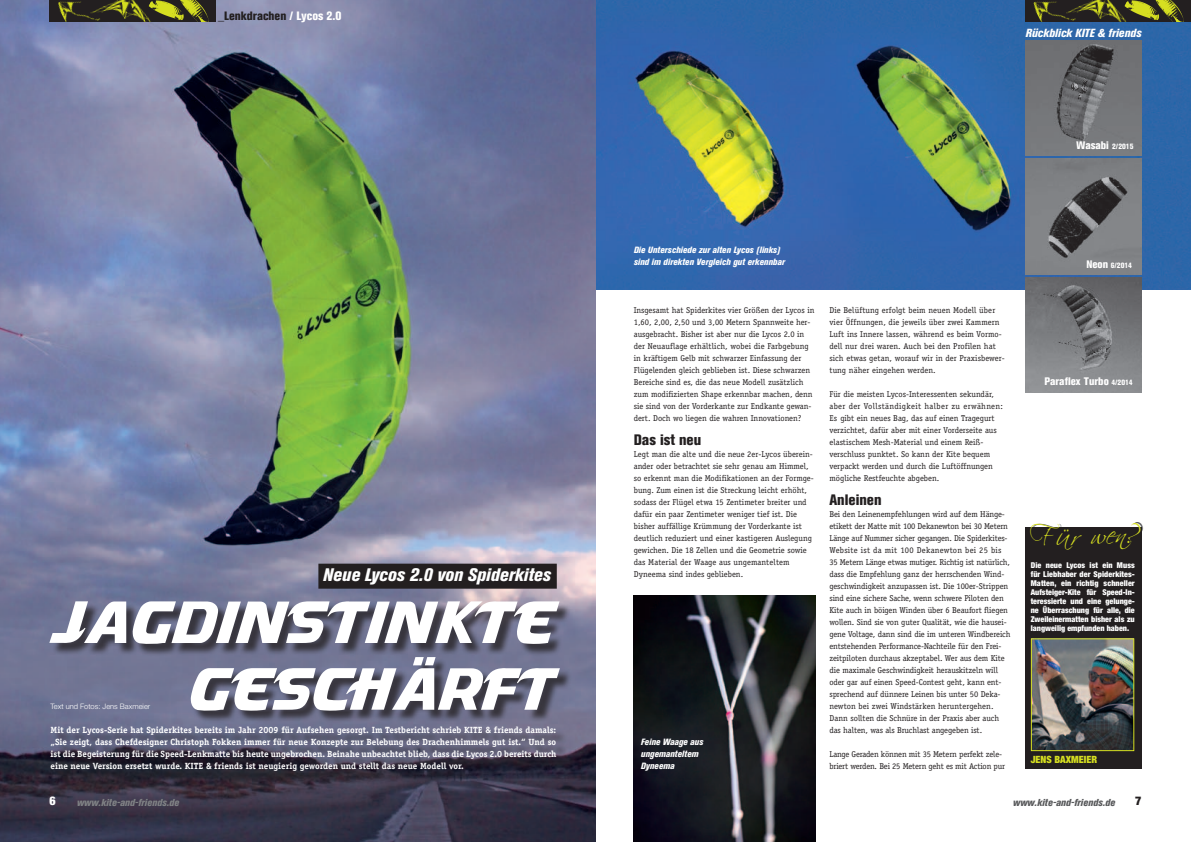
<style>
.page{position:relative;width:1191px;height:842px;background:#fff}
.page>*{position:absolute;margin:0;border:0;box-sizing:border-box;transform-origin:0 0}
.t1{font:28.4px "Scriptina";color:#d6df21}
.Subline{font:italic 800 condensed 18px "Akzidenz Grotesk BE";color:#fff}
.Zwischenheadline{font:800 condensed 15px "Akzidenz Grotesk BE";color:#231f20}
.t2{font:800 condensed 12px "Akzidenz Grotesk BE";color:#231f20}
.t3{font:900 condensed 12px "Helvetica Neue LT Std";color:#231f20}
.t4{font:900 condensed 12px "Helvetica Neue LT Std";color:#fff}
.t5{font:italic 800 condensed 11.7px "Akzidenz Grotesk BE";color:#fff}
.t6{font:800 condensed 10.8px "Akzidenz Grotesk BE";color:#fff}
.t7{font:italic 800 condensed 10px "Akzidenz Grotesk BE";color:#57585a}
.t8{font:italic 800 condensed 10px "Akzidenz Grotesk BE";color:#808285}
.t9{font:900 condensed 10px "Helvetica Neue LT Std";color:#d6df21}
.Vorspann{font:700 9px/12px "Officina Serif";color:#fff;text-align:justify}
.BU{font:italic 800 condensed 9px/12px "Akzidenz Grotesk BE";color:#fff}
.Copy{font:8.5px/12px "Officina Serif";letter-spacing:-.01em;color:#231f20}
.Copy-2{font:8.5px/12px "Officina Serif";letter-spacing:.01em;color:#231f20}
.t10{font:900 condensed 8px/9px "Helvetica Neue LT Std";color:#fff;text-align:justify}
.t11{font:800 condensed 7.6px "Akzidenz Grotesk BE";color:#fff}
.Autor{font:300 7.5px "Helvetica Neue LT Std";color:#fff}
.s1{color:#fff}
.s2{font-size:7.6px}
.s3{font-size:10.8px}
</style>
<div class="page">
<img style="left:595px;top:0;width:596px;height:289px">
<img style="left:0;top:0;width:595px;height:842px">
<div style="left:53px;top:728px;width:515px;height:55px;background:#231f20;opacity:.75"></div>
<div style="left:192px;top:658px;width:380px;height:65px;background:#231f20;opacity:.75"></div>
<svg style="left:191px;top:657px;width:369px;height:54px"></svg>
<div style="left:52px;top:603px;width:519px;height:53px;background:#231f20;opacity:.75"></div>
<svg style="left:49px;top:601px;width:510px;height:43px"></svg>
<div style="left:318px;top:564px;width:239px;height:25px;background:#231f20"></div>
<img style="left:1026px;top:40px;width:115px;height:116px">
<img style="left:1026px;top:159px;width:115px;height:115px">
<img style="left:1026px;top:278px;width:115px;height:115px">
<div style="left:1025px;top:527px;width:116px;height:242px;background:#231f20"></div>
<img style="left:1032px;top:640px;width:100px;height:109px">
<div style="left:1030px;top:638px;width:104px;height:113px;border:1px solid #d6df21"></div>
<div style="left:50px;top:0;width:166px;height:22px;background:#231f20"></div>
<img style="left:58px;top:1px;width:31px;height:21px">
<img style="left:89px;top:0;width:51px;height:21px">
<img style="left:140px;top:0;width:69px;height:22px">
<div style="left:1025px;top:0;width:166px;height:22px;background:#231f20"></div>
<img style="left:1033px;top:1px;width:31px;height:21px">
<img style="left:1064px;top:0;width:51px;height:21px">
<img style="left:1115px;top:0;width:69px;height:22px">
<img style="left:634px;top:595px;width:181px;height:247px">
<p class="t2" style="left:218px;top:9px;width:125px">_Lenkdrachen <span class="s1">/ Lycos 2.0</span></p>
<p class="Autor" style="left:51px;top:702px;width:101px">Text und Fotos: Jens Baxmeier</p>
<p class="Subline" style="left:323px;top:565px;width:229px">Neue Lycos 2.0 von Spiderkites</p>
<p class="Vorspann" style="left:51px;top:724px;width:507px">Mit der Lycos-Serie hat Spiderkites bereits im Jahr 2009 für Aufsehen gesorgt. Im Testbericht schrieb KITE &amp; friends damals: „Sie zeigt, dass Chefdesigner Christoph Fokken immer für neue Konzepte zur Belebung des Drachenhimmels gut ist.“ Und so ist die Begeisterung für die Speed-Lenkmatte bis heute ungebrochen. Beinahe unbeachtet blieb, dass die Lycos 2.0 bereits durch eine neue Version ersetzt wurde. KITE &amp; friends ist neugierig geworden und stellt das neue Modell vor.</p>
<p class="t4" style="left:50px;top:793px;width:8px">6</p>
<p class="t8" style="left:77px;top:796px;width:104px">www.kite-and-friends.de</p>
<p class="t5" style="left:1025px;top:26px;width:117px">Rückblick KITE &amp; friends</p>
<p class="t6" style="left:1076px;top:139px;width:58px">Wasabi <span class="s2">2/2015</span></p>
<p class="BU" style="left:634px;top:244px;width:152px">Die Unterschiede zur alten Lycos (links) sind im direkten Vergleich gut erkennbar</p>
<p class="t11" style="left:1086px;top:261px;width:47px"><span class="s3">Neon</span> 6/2014</p>
<p class="Copy" style="left:634px;top:304px;width:182px">Insgesamt hat Spiderkites vier Größen der Lycos in 1,60, 2,00, 2,50 und 3,00 Metern Spannweite her&shy;ausgebracht. Bisher ist aber nur die Lycos 2.0 in der Neuauflage erhältlich, wobei die Farbgebung in kräftigem Gelb mit schwarzer Einfassung der Flügelenden gleich geblieben ist. Diese schwarzen Bereiche sind es, die das neue Modell zusätzlich zum modifizierten Shape erkennbar machen, denn sie sind von der Vorderkante zur Endkante gewan&shy;dert. Doch wo liegen die wahren Innovationen?</p>
<p class="Zwischenheadline" style="left:634px;top:431px;width:69px">Das ist neu</p>
<p class="Copy" style="left:634px;top:448px;width:181px">Legt man die alte und die neue 2er-Lycos überein&shy;ander oder betrachtet sie sehr genau am Himmel, so erkennt man die Modifikationen an der Formge&shy;bung. Zum einen ist die Streckung leicht erhöht, sodass der Flügel etwa 15 Zentimeter breiter und dafür ein paar Zentimeter weniger tief ist. Die bisher auffällige Krümmung der Vorderkante ist deutlich reduziert und einer kastigeren Auslegung gewichen. Die 18 Zellen und die Geometrie sowie das Material der Waage aus ungemanteltem Dyneema sind indes geblieben.</p>
<p class="BU" style="left:641px;top:736px;width:64px">Feine Waage aus ungemanteltem<br>Dyneema</p>
<p class="Copy-2" style="left:829px;top:304px;width:177px">Die Belüftung erfolgt beim neuen Modell über vier Öffnungen, die jeweils über zwei Kammern Luft ins Innere lassen, während es beim Vormo&shy;dell nur drei waren. Auch bei den Profilen hat sich etwas getan, worauf wir in der Praxisbewer&shy;tung näher eingehen werden.</p>
<p class="Copy" style="left:829px;top:388px;width:175px">Für die meisten Lycos-Interessenten sekundär, aber der Vollständigkeit halber zu erwähnen:<br>Es gibt ein neues Bag, das auf einen Tragegurt verzichtet, dafür aber mit einer Vorderseite aus elastischem Mesh-Material und einem Reiß&shy;verschluss punktet. So kann der Kite bequem verpackt werden und durch die Luftöffnungen mögliche Restfeuchte abgeben.</p>
<p class="Zwischenheadline" style="left:829px;top:491px;width:54px">Anleinen</p>
<p class="Copy" style="left:829px;top:508px;width:183px">Bei den Leinenempfehlungen wird auf dem Hänge&shy;etikett der Matte mit 100 Dekanewton bei 30 Metern Länge auf Nummer sicher gegangen. Die Spiderkites-Website ist da mit 100 Dekanewton bei 25 bis 35 Metern Länge etwas mutiger. Richtig ist natürlich, dass die Empfehlung ganz der herrschenden Wind&shy;geschwindigkeit anzupassen ist. Die 100er-Strippen sind eine sichere Sache, wenn schwere Piloten den Kite auch in böigen Winden über 6 Beaufort fliegen wollen. Sind sie von guter Qualität, wie die hausei&shy;gene Voltage, dann sind die im unteren Windbereich entstehenden Performance-Nachteile für den Frei&shy;zeitpiloten durchaus akzeptabel. Wer aus dem Kite die maximale Geschwindigkeit herauskitzeln will oder gar auf einen Speed-Contest geht, kann ent&shy;sprechend auf dünnere Leinen bis unter 50 Deka&shy;newton bei zwei Windstärken heruntergehen.<br>Dann sollten die Schnüre in der Praxis aber auch das halten, was als Bruchlast angegeben ist.</p>
<p class="Copy" style="left:829px;top:748px;width:177px">Lange Geraden können mit 35 Metern perfekt zele&shy;briert werden. Bei 25 Metern geht es mit Action pur</p>
<p class="t6" style="left:1044px;top:375px;width:90px">Paraflex Turbo <span class="s2">4/2014</span></p>
<p class="t1" style="left:1029px;top:520px;width:107px;rotate:-2deg">Für wen?</p>
<p class="t10" style="left:1030px;top:560px;width:106px">Die neue Lycos ist ein Muss für Liebhaber der Spiderkites-Matten, ein richtig schneller Aufsteiger-Kite für Speed-In&shy;teressierte und eine gelunge&shy;ne Überraschung für alle, die Zweileinermatten bisher als zu langweilig empfunden haben.</p>
<p class="t9" style="left:1030px;top:754px;width:68px">JENS BAXMEIER</p>
<p class="t7" style="left:1012px;top:796px;width:104px">www.kite-and-friends.de</p>
<p class="t3" style="left:1135px;top:793px;width:8px">7</p>
</div>
